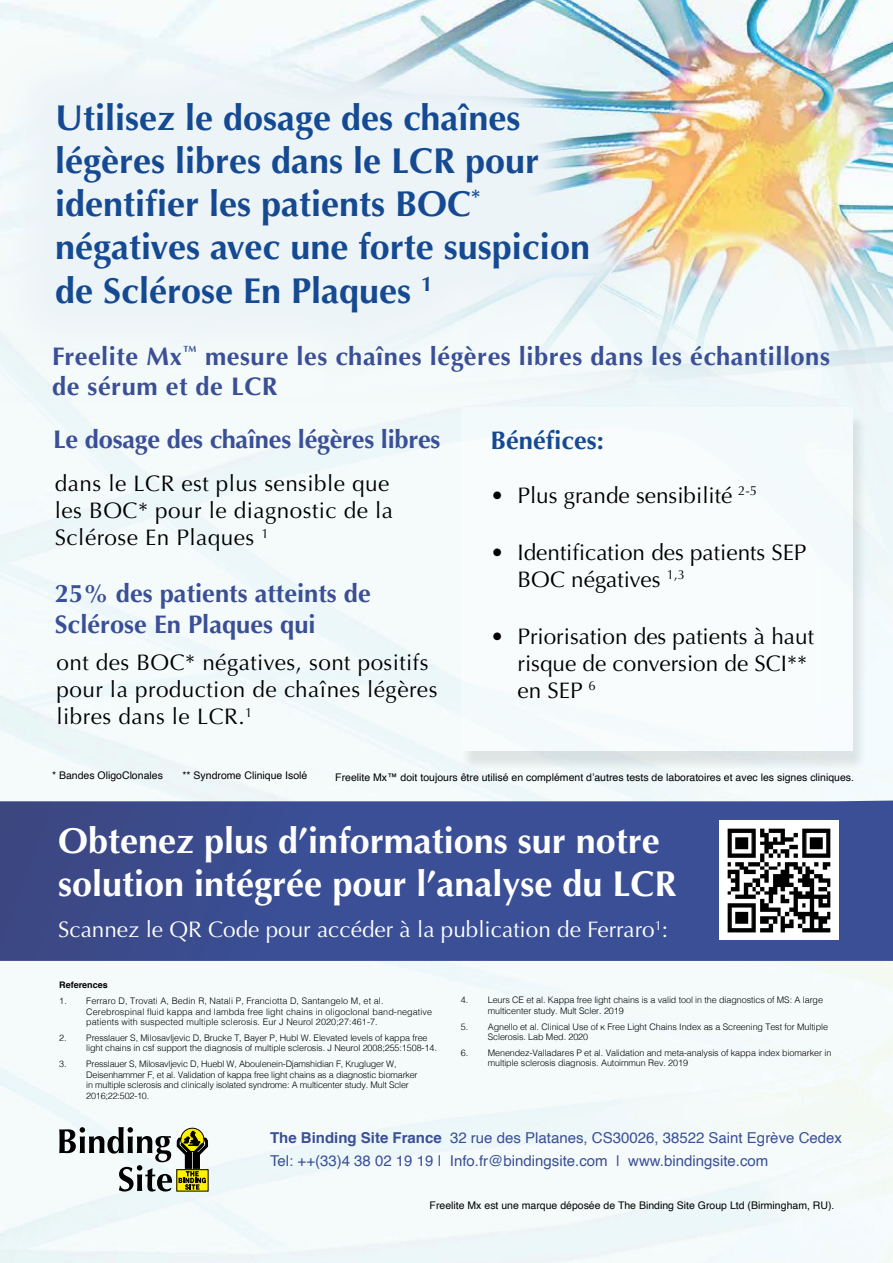
<style>
.page{position:relative;width:893px;height:1263px;background:#fff}
.page>*{position:absolute;margin:0;border:0;box-sizing:border-box;transform-origin:0 0}
.t1{font:700 36px/43.2px "Optima";color:#154a92}
.t2{font:700 36px/43.2px "Optima";color:#fff}
.t3{font:700 25.5px/30.9px "Optima";color:#3a4f96}
.t4{font:700 25.5px/30.6px "Optima";letter-spacing:.02em;color:#3a4f96}
.t5{font:700 25.5px "Optima";color:#154a92}
.t6{font:22.5px/27px "Optima";letter-spacing:.02em;color:#000}
.t7{font:22.5px/27px "Optima";color:#000}
.t8{font:22.5px "Optima";color:#fff}
.t9{font:15px/22.5px "Helvetica";color:#3a4f96}
.t10{font:10.5px "Helvetica";color:#000}
.t11{font:300 9px/10.8px "Helvetica";letter-spacing:-.01em;color:#000}
.t12{font:300 9px/10.8px "Helvetica";letter-spacing:.01em;color:#000}
.t13{font:700 9px "Helvetica";color:#000}
.s1{font-weight:700}
</style>
<div class="page">
<img style="left:0;top:0;width:893px;height:416px">
<div style="left:0;top:38px;width:652px;height:338px;background:#edf4f8"></div>
<div style="left:460px;top:412px;width:408px;height:360px;background:#000;opacity:.23"></div>
<div style="left:461px;top:407px;width:392px;height:344px;background:#fff"></div>
<svg style="left:0;top:800px;width:893px;height:161px;background:#3c4f92"></svg>
<img style="left:719px;top:820px;width:120px;height:120px">
<svg style="left:59px;top:1127px;width:150px;height:65px"></svg>
<h1 class="t1" style="left:55px;top:96px;width:536px">Utilisez le dosage des chaînes légères libres dans le LCR pour identifier les patients BOC<sup>* </sup>négatives avec une forte suspicion de Sclérose En Plaques <sup>1</sup></h1>
<h2 class="t4" style="left:52px;top:341px;width:779px">Freelite Mx<sup>™</sup> mesure les chaînes légères libres dans les échantillons de sérum et de LCR</h2>
<h2 class="t3" style="left:53px;top:424px;width:389px">Le dosage des chaînes légères libres</h2>
<h3 class="t6" style="left:55px;top:470px;width:340px">dans le LCR est plus sensible que les BOC* pour le diagnostic de la<br>Sclérose En Plaques <sup>1</sup></h3>
<h2 class="t3" style="left:55px;top:579px;width:317px">25% des patients atteints de<br>Sclérose En Plaques qui</h2>
<h3 class="t6" style="left:56px;top:649px;width:382px">ont des BOC* négatives, sont positifs pour la production de chaînes légères libres dans le LCR.<sup>1</sup></h3>
<h2 class="t5" style="left:490px;top:425px;width:115px">Bénéfices:</h2>
<h3 class="t7" style="left:490px;top:482px;width:268px">• Plus grande sensibilité <sup>2-5</sup></h3>
<h3 class="t7" style="left:517px;top:539px;width:290px;text-indent:-27px">• Identification des patients SEP<br>BOC négatives <sup>1,3</sup></h3>
<h3 class="t7" style="left:517px;top:623px;width:298px;text-indent:-27px">• Priorisation des patients à haut risque de conversion de SCI** en SEP <sup>6</sup></h3>
<p class="t10" style="left:52px;top:767px;width:112px">* Bandes OligoClonales</p>
<p class="t10" style="left:183px;top:767px;width:126px">** Syndrome Clinique Isolé</p>
<p class="t10" style="left:335px;top:769px;width:520px">Freelite Mx™ doit toujours être utilisé en complément d’autres tests de laboratoires et avec les signes cliniques.</p>
<h1 class="t2" style="left:58px;top:819px;width:620px">Obtenez plus d’informations sur notre solution intégrée pour l’analyse du LCR</h1>
<h3 class="t8" style="left:58px;top:916px;width:611px">Scannez le QR Code pour accéder à la publication de Ferraro<sup>1</sup>:</h3>
<p class="t13" style="left:59px;top:978px;width:50px">References</p>
<p class="t12" style="left:86px;top:994px;width:347px;text-indent:-27px">1. Ferraro D, Trovati A, Bedin R, Natali P, Franciotta D, Santangelo M, et al.<br>Cerebrospinal fluid kappa and lambda free light chains in oligoclonal band-negative patients with suspected multiple sclerosis. Eur J Neurol 2020;27:461-7.</p>
<p class="t11" style="left:86px;top:1031px;width:352px;text-indent:-27px">2. Presslauer S, Milosavljevic D, Brucke T, Bayer P, Hubl W. Elevated levels of kappa free light chains in csf support the diagnosis of multiple sclerosis. J Neurol 2008;255:1508-14.</p>
<p class="t11" style="left:86px;top:1057px;width:333px;text-indent:-27px">3. Presslauer S, Milosavljevic D, Huebl W, Aboulenein-Djamshidian F, Krugluger W, Deisenhammer F, et al. Validation of kappa free light chains as a diagnostic biomarker in multiple sclerosis and clinically isolated syndrome: A multicenter study. Mult Scler 2016;22:502-10.</p>
<p class="t11" style="left:488px;top:994px;width:337px;text-indent:-27px">4. Leurs CE et al. Kappa free light chains is a valid tool in the diagnostics of MS: A large multicenter study. Mult Scler. 2019</p>
<p class="t11" style="left:488px;top:1020px;width:342px;text-indent:-27px">5. Agnello et al. Clinical Use of κ Free Light Chains Index as a Screening Test for Multiple<br>Sclerosis. Lab Med. 2020</p>
<p class="t11" style="left:488px;top:1046px;width:345px;text-indent:-27px">6. Menendez-Valladares P et al. Validation and meta-analysis of kappa index biomarker in multiple sclerosis diagnosis. Autoimmun Rev. 2019</p>
<h3 class="t9" style="left:270px;top:1127px;width:573px"><span class="s1">The Binding Site France</span> 32 rue des Platanes, CS30026, 38522 Saint Egrève Cedex<br>Tel: ++(33)4 38 02 19 19 | Info.fr@bindingsite.com | www.bindingsite.com</h3>
<p class="t10" style="left:430px;top:1197px;width:406px">Freelite Mx est une marque déposée de The Binding Site Group Ltd (Birmingham, RU).</p>
</div>
